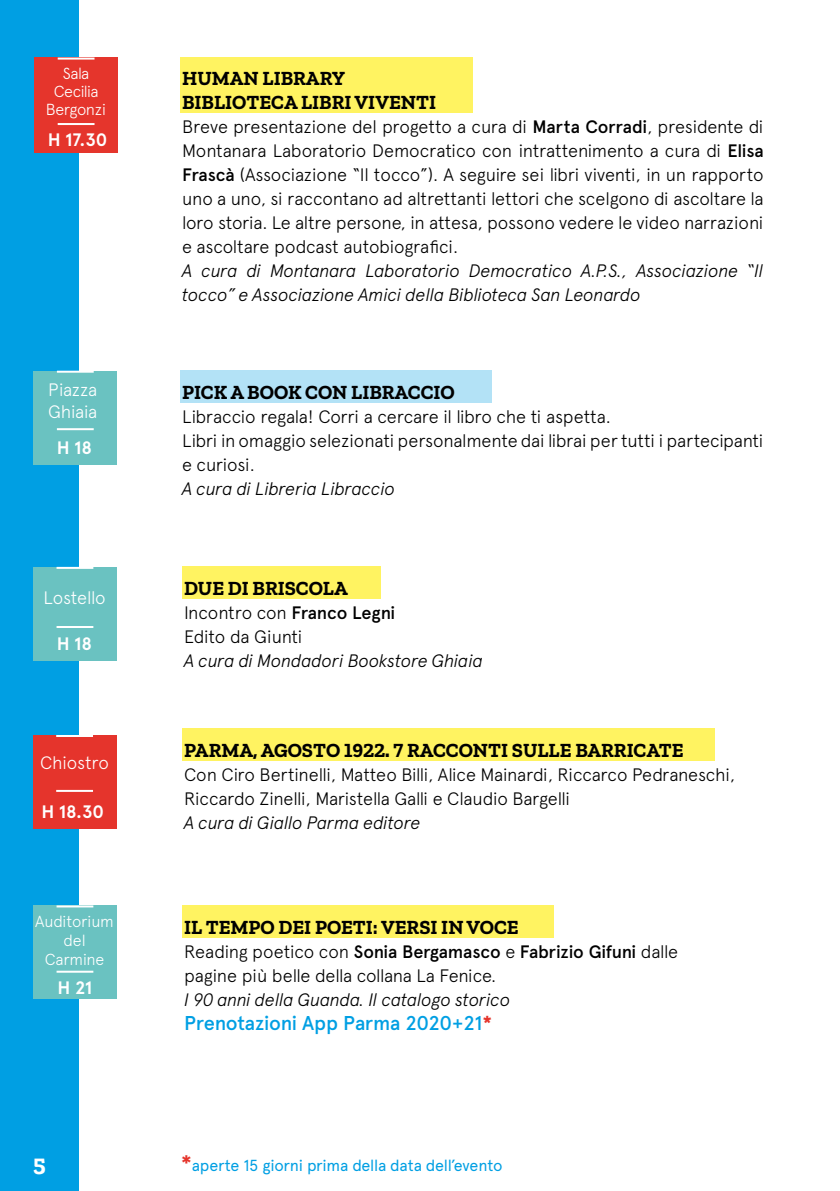
<style>
.page{position:relative;width:840px;height:1191px;background:#fff}
.page>*{position:absolute;margin:0;border:0;box-sizing:border-box;transform-origin:0 0}
.t1{font:700 24px "Zilla Slab";color:#fff}
.t2{font:700 20px/24px "Zilla Slab";color:#000}
.t3{font:500 20px "Apercu";letter-spacing:-.02em;color:#009fe3}
.t4{font:300 18px/24px "Apercu";letter-spacing:-.015em;color:#000}
.t5{font:italic 300 18px/24px "Apercu";letter-spacing:-.015em;color:#000}
.t6{font:300 18px/21.6px "Apercu";letter-spacing:-.015em;color:#fff}
.t7{font:700 18px "Apercu";letter-spacing:-.005em;color:#fff}
.t8{font:16px "Apercu";letter-spacing:-.015em;color:#009fe3}
.t9{font:300 16px/19.2px "Apercu";letter-spacing:-.025em;color:#fff;text-align:center}
.s1{font-weight:500}
.s2{font-weight:700;color:#e5352c}
.s3{font-family:"Zilla Slab";font-weight:700;font-size:24px;color:#e5352c}
</style>
<div class="page">
<div style="left:0;top:0;width:78px;height:1191px;background:#009fe3"></div>
<div style="left:180px;top:58px;width:292px;height:55px;background:#fff361"></div>
<div style="left:182px;top:566px;width:198px;height:32px;background:#fff361"></div>
<div style="left:180px;top:370px;width:311px;height:33px;background:#b3e2f6"></div>
<div style="left:33px;top:371px;width:83px;height:93px;background:#6ac2c1"></div>
<hr style="left:57px;top:428px;width:37px;height:2px;background:#fff">
<hr style="left:57px;top:371px;width:37px;height:2px;background:#fff">
<div style="left:182px;top:728px;width:532px;height:32px;background:#fff361"></div>
<div style="left:33px;top:735px;width:83px;height:94px;background:#e5342c"></div>
<hr style="left:56px;top:790px;width:37px;height:2px;background:#fff">
<hr style="left:56px;top:735px;width:37px;height:2px;background:#fff">
<div style="left:182px;top:905px;width:371px;height:32px;background:#fff361"></div>
<div style="left:33px;top:905px;width:83px;height:94px;background:#6ac2c1"></div>
<hr style="left:56px;top:970px;width:37px;height:2px;background:#fff">
<hr style="left:56px;top:905px;width:37px;height:2px;background:#fff">
<div style="left:35px;top:58px;width:82px;height:95px;background:#e5352c"></div>
<hr style="left:58px;top:123px;width:36px;height:2px;background:#fff">
<hr style="left:58px;top:58px;width:36px;height:2px;background:#fff">
<div style="left:33px;top:567px;width:83px;height:93px;background:#6ac2c1"></div>
<hr style="left:56px;top:626px;width:37px;height:2px;background:#fff">
<hr style="left:56px;top:567px;width:37px;height:2px;background:#fff">
<p class="t9" style="left:46px;top:64px;width:62px;line-height:18px">Sala<br>Cecilia<br>Bergonzi</p>
<p class="t7" style="left:48px;top:129px;width:61px">H 17.30</p>
<p class="t6" style="left:48px;top:379px;width:51px">Piazza<br>Ghiaia</p>
<p class="t7" style="left:57px;top:437px;width:37px">H 18</p>
<p class="t6" style="left:44px;top:586px;width:64px">Lostello</p>
<p class="t7" style="left:57px;top:633px;width:37px">H 18</p>
<p class="t6" style="left:40px;top:752px;width:70px">Chiostro</p>
<p class="t7" style="left:41px;top:800px;width:64px">H 18.30</p>
<p class="t9" style="left:35px;top:911px;width:80px">Auditorium del<br>Carmine</p>
<p class="t7" style="left:58px;top:976px;width:36px">H 21</p>
<h1 class="t1" style="left:33px;top:1149px;width:14px">5</h1>
<p class="t2" style="left:182px;top:66px;width:255px">HUMAN LIBRARY<br>BIBLIOTECA LIBRI VIVENTI</p>
<p class="t4" style="left:182px;top:114px;width:582px;text-align:justify">Breve presentazione del progetto a cura di <span class="s1">Marta Corradi</span>, presidente di Montanara Laboratorio Democratico con intrattenimento a cura di <span class="s1">Elisa Frascà</span> (Associazione “Il tocco”). A seguire sei libri viventi, in un rapporto uno a uno, si raccontano ad altrettanti lettori che scelgono di ascoltare la loro storia. Le altre persone, in attesa, possono vedere le video narrazioni e ascoltare podcast autobiografici.</p>
<p class="t5" style="left:182px;top:258px;width:582px">A cura di Montanara Laboratorio Democratico A.P.S., Associazione “Il tocco” e Associazione Amici della Biblioteca San Leonardo</p>
<p class="t2" style="left:182px;top:381px;width:274px">PICK A BOOK CON LIBRACCIO</p>
<p class="t4" style="left:182px;top:405px;width:582px">Libraccio regala! Corri a cercare il libro che ti aspetta.<br>Libri in omaggio selezionati personalmente dai librai per tutti i partecipanti e curiosi.</p>
<p class="t5" style="left:182px;top:477px;width:214px">A cura di Libreria Libraccio</p>
<p class="t2" style="left:184px;top:576px;width:165px">DUE DI BRISCOLA</p>
<p class="t4" style="left:184px;top:600px;width:212px">Incontro con <span class="s1">Franco Legni<br></span>Edito da Giunti</p>
<p class="t5" style="left:184px;top:648px;width:300px">A cura di Mondadori Bookstore Ghiaia</p>
<p class="t2" style="left:184px;top:738px;width:501px">PARMA, AGOSTO 1922. 7 RACCONTI SULLE BARRICATE</p>
<p class="t4" style="left:184px;top:762px;width:552px">Con Ciro Bertinelli, Matteo Billi, Alice Mainardi, Riccarco Pedraneschi,<br>Riccardo Zinelli, Maristella Galli e Claudio Bargelli</p>
<p class="t5" style="left:184px;top:810px;width:238px">A cura di Giallo Parma editore</p>
<p class="t2" style="left:184px;top:915px;width:336px">IL TEMPO DEI POETI: VERSI IN VOCE</p>
<p class="t4" style="left:184px;top:939px;width:495px">Reading poetico con <span class="s1">Sonia Bergamasco</span> e <span class="s1">Fabrizio Gifuni</span> dalle pagine più belle della collana La Fenice.</p>
<p class="t5" style="left:184px;top:987px;width:327px">I 90 anni della Guanda. Il catalogo storico</p>
<p class="t3" style="left:184px;top:1010px;width:309px">Prenotazioni App Parma 2020+21<span class="s2">*</span></p>
<p class="t8" style="left:181px;top:1155px;width:322px"><span class="s3">*</span>aperte 15 giorni prima della data dell’evento</p>
</div>
